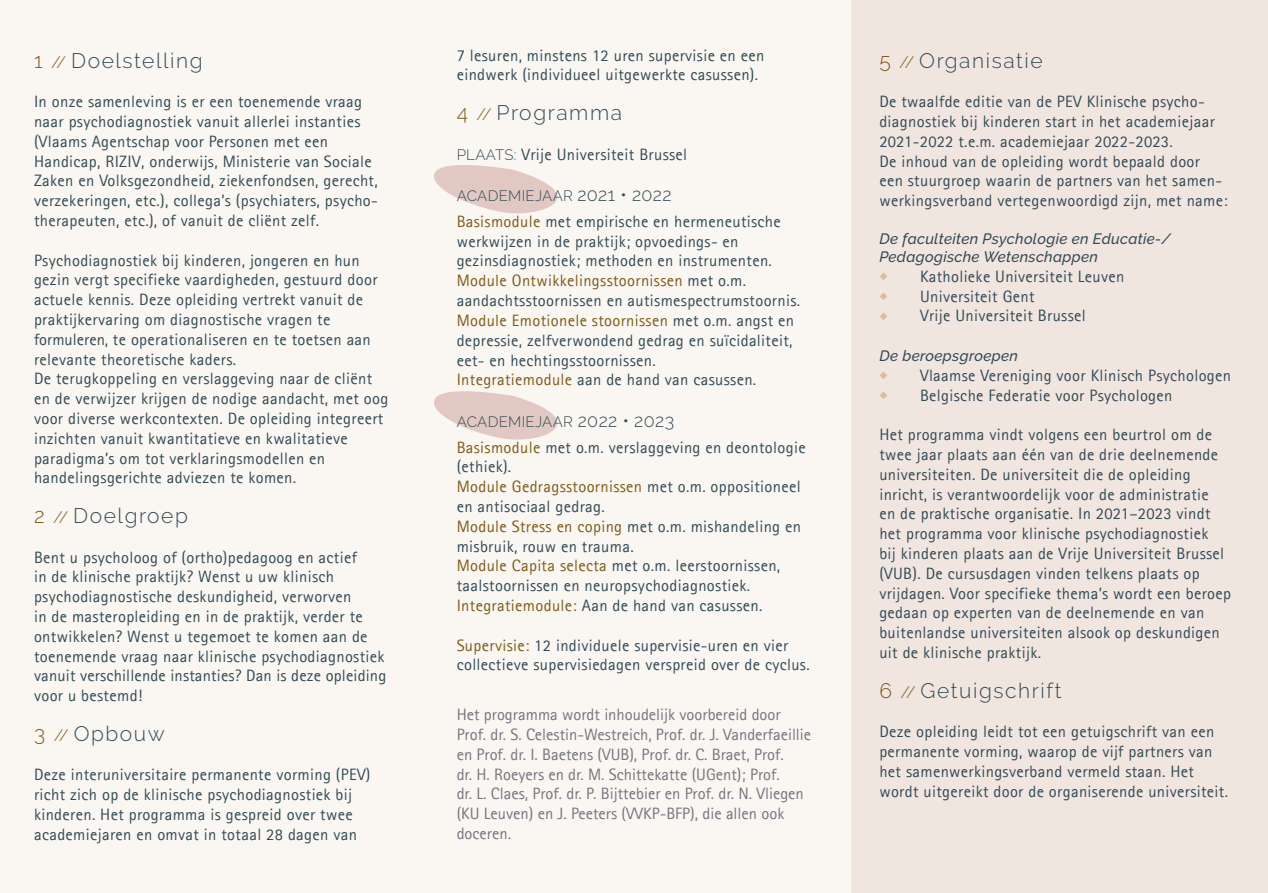
<style>
.page{position:relative;width:1268px;height:893px;background:#fff}
.page>*{position:absolute;margin:0;border:0;box-sizing:border-box;transform-origin:0 0}
.t1{font:300 21px "Raleway";letter-spacing:.075em;color:#324b56}
.t2{font:16.5px/19.8px "Agfa Rotis Sans Serif";letter-spacing:.02em;color:#324b56}
.t3{font:16.5px/19.8px "Agfa Rotis Sans Serif";color:#72767e}
.t4{font:italic 500 15px/18px "Raleway";letter-spacing:.02em;color:#324b56}
.t5{font:300 15px "Raleway";letter-spacing:.02em;color:#324b56}
.s1{color:#7e5b1b}
.s2{font-size:16.5px;color:#7e5b1b}
.s3{font-family:"Raleway";font-weight:300;font-size:15px}
.s4{font-size:18px}
.s5{color:#dabca2}
</style>
<div class="page">
<div style="left:0;top:0;width:1267px;height:893px;background:#faf6f2"></div>
<svg style="left:434px;top:165px;width:124px;height:49px"></svg>
<svg style="left:434px;top:391px;width:124px;height:49px"></svg>
<div style="left:850px;top:0;width:417px;height:893px;background:#f1e5e0"></div>
<p class="t1" style="left:34px;top:48px;width:170px"><span class="s1">1</span> <span class="s2">//</span> Doelstelling</p>
<p class="t2" style="left:34px;top:92px;width:345px">In onze samenleving is er een toenemende vraag naar psychodiagnostiek vanuit allerlei instanties (Vlaams Agentschap voor Personen met een Handicap, RIZIV, onderwijs, Ministerie van Sociale Zaken en Volksgezondheid, ziekenfondsen, gerecht, verzekeringen, etc.), collega’s (psychiaters, psycho&shy;therapeuten, etc.), of vanuit de cliënt zelf.</p>
<p class="t2" style="left:34px;top:250px;width:355px">Psychodiagnostiek bij kinderen, jongeren en hun gezin vergt specifieke vaardigheden, gestuurd door actuele kennis. Deze opleiding vertrekt vanuit de praktijkervaring om diagnostische vragen te formuleren, te operationaliseren en te toetsen aan relevante theoretische kaders.<br>De terugkoppeling en verslaggeving naar de cliënt en de verwijzer krijgen de nodige aandacht, met oog voor diverse werkcontexten. De opleiding integreert inzichten vanuit kwantitatieve en kwalitatieve paradigma’s om tot verklaringsmodellen en handelingsgerichte adviezen te komen.</p>
<p class="t1" style="left:34px;top:503px;width:155px"><span class="s1">2</span> <span class="s2">//</span> Doelgroep</p>
<p class="t2" style="left:34px;top:547px;width:354px">Bent u psycholoog of (ortho)pedagoog en actief<br>in de klinische praktijk? Wenst u uw klinisch psychodiagnostische deskundigheid, verworven<br>in de masteropleiding en in de praktijk, verder te ontwikkelen? Wenst u tegemoet te komen aan de toenemende vraag naar klinische psychodiagnostiek vanuit verschillende instanties? Dan is deze opleiding voor u bestemd!</p>
<p class="t1" style="left:34px;top:721px;width:132px"><span class="s1">3</span> <span class="s2">//</span> Opbouw</p>
<p class="t2" style="left:34px;top:765px;width:338px">Deze interuniversitaire permanente vorming (PEV) richt zich op de klinische psychodiagnostiek bij kinderen. Het programma is gespreid over twee academiejaren en omvat in totaal 28 dagen van</p>
<p class="t2" style="left:456px;top:45px;width:309px">7 lesuren, minstens 12 uren supervisie en een eindwerk (individueel uitgewerkte casussen).</p>
<p class="t1" style="left:456px;top:100px;width:167px"><span class="s1">4</span> <span class="s2">//</span> Programma</p>
<p class="t2" style="left:456px;top:144px;width:232px"><span class="s3">PLAATS:</span> Vrije Universiteit Brussel</p>
<p class="t5" style="left:456px;top:187px;width:216px">ACADEMIEJAAR <span class="s4">2021 • 2022</span></p>
<p class="t2" style="left:456px;top:211px;width:345px"><span class="s1">Basismodule</span> met empirische en hermeneutische werkwijzen in de praktijk; opvoedings- en gezinsdiagnostiek; methoden en instrumenten.<br><span class="s1">Module Ontwikkelingsstoornissen</span> met o.m. aandachtsstoornissen en autismespectrumstoornis.<br><span class="s1">Module Emotionele stoornissen</span> met o.m. angst en depressie, zelfverwondend gedrag en suïcidaliteit, eet- en hechtingsstoornissen.<br><span class="s1">Integratiemodule</span> aan de hand van casussen.</p>
<p class="t5" style="left:456px;top:413px;width:219px">ACADEMIEJAAR <span class="s4">2022 • 2023</span></p>
<p class="t2" style="left:456px;top:437px;width:350px"><span class="s1">Basismodule</span> met o.m. verslaggeving en deontologie (ethiek).<br><span class="s1">Module Gedragsstoornissen</span> met o.m. oppositioneel en antisociaal gedrag.<br><span class="s1">Module Stress en coping</span> met o.m. mishandeling en misbruik, rouw en trauma.<br><span class="s1">Module Capita selecta</span> met o.m. leerstoornissen, taalstoornissen en neuropsychodiagnostiek.<br><span class="s1">Integratiemodule:</span> Aan de hand van casussen.</p>
<p class="t2" style="left:456px;top:635px;width:354px"><span class="s1">Supervisie:</span> 12 individuele supervisie‐uren en vier collectieve supervisiedagen verspreid over de cyclus.</p>
<p class="t3" style="left:456px;top:704px;width:356px">Het programma wordt inhoudelijk voorbereid door Prof. dr. S. Celestin‐Westreich, Prof. dr. J. Vanderfaeillie en Prof. dr. I. Baetens (VUB), Prof. dr. C. Braet, Prof.<br>dr. H. Roeyers en dr. M. Schittekatte (UGent); Prof.<br>dr. L. Claes, Prof. dr. P. Bijttebier en Prof. dr. N. Vliegen (KU Leuven) en J. Peeters (VVKP‐BFP), die allen ook doceren.</p>
<p class="t1" style="left:879px;top:48px;width:165px"><span class="s1">5</span> <span class="s2">//</span> Organisatie</p>
<p class="t2" style="left:879px;top:92px;width:350px">De twaalfde editie van de PEV Klinische psycho&shy;diagnostiek bij kinderen start in het academiejaar 2021‐2022 t.e.m. academiejaar 2022-2023.<br>De inhoud van de opleiding wordt bepaald door een stuurgroep waarin de partners van het samen&shy;werkingsverband vertegenwoordigd zijn, met name:</p>
<p class="t4" style="left:879px;top:230px;width:293px">De faculteiten Psychologie en Educatie-/<br>Pedagogische Wetenschappen</p>
<p class="t2" style="left:879px;top:266px;width:246px"><span class="s5">◆</span> Katholieke Universiteit Leuven</p>
<p class="t2" style="left:879px;top:286px;width:157px"><span class="s5">◆</span> Universiteit Gent</p>
<p class="t2" style="left:879px;top:306px;width:208px"><span class="s5">◆</span> Vrije Universiteit Brussel</p>
<p class="t4" style="left:879px;top:347px;width:140px">De beroepsgroepen</p>
<p class="t2" style="left:879px;top:365px;width:353px"><span class="s5">◆</span> Vlaamse Vereniging voor Klinisch Psychologen</p>
<p class="t2" style="left:879px;top:385px;width:294px"><span class="s5">◆</span> Belgische Federatie voor Psychologen</p>
<p class="t2" style="left:879px;top:425px;width:353px">Het programma vindt volgens een beurtrol om de twee jaar plaats aan één van de drie deelnemende universiteiten. De universiteit die de opleiding inricht, is verantwoordelijk voor de administratie<br>en de praktische organisatie. In 2021–2023 vindt het programma voor klinische psychodiagnostiek<br>bij kinderen plaats aan de Vrije Universiteit Brussel (VUB). De cursusdagen vinden telkens plaats op vrijdagen. Voor specifieke thema’s wordt een beroep gedaan op experten van de deelnemende en van buitenlandse universiteiten alsook op deskundigen uit de klinische praktijk.</p>
<p class="t1" style="left:879px;top:678px;width:184px"><span class="s1">6</span> <span class="s2">//</span> Getuigschrift</p>
<p class="t2" style="left:879px;top:722px;width:350px">Deze opleiding leidt tot een getuigschrift van een permanente vorming, waarop de vijf partners van het samenwerkingsverband vermeld staan. Het wordt uitgereikt door de organiserende universiteit.</p>
</div>
